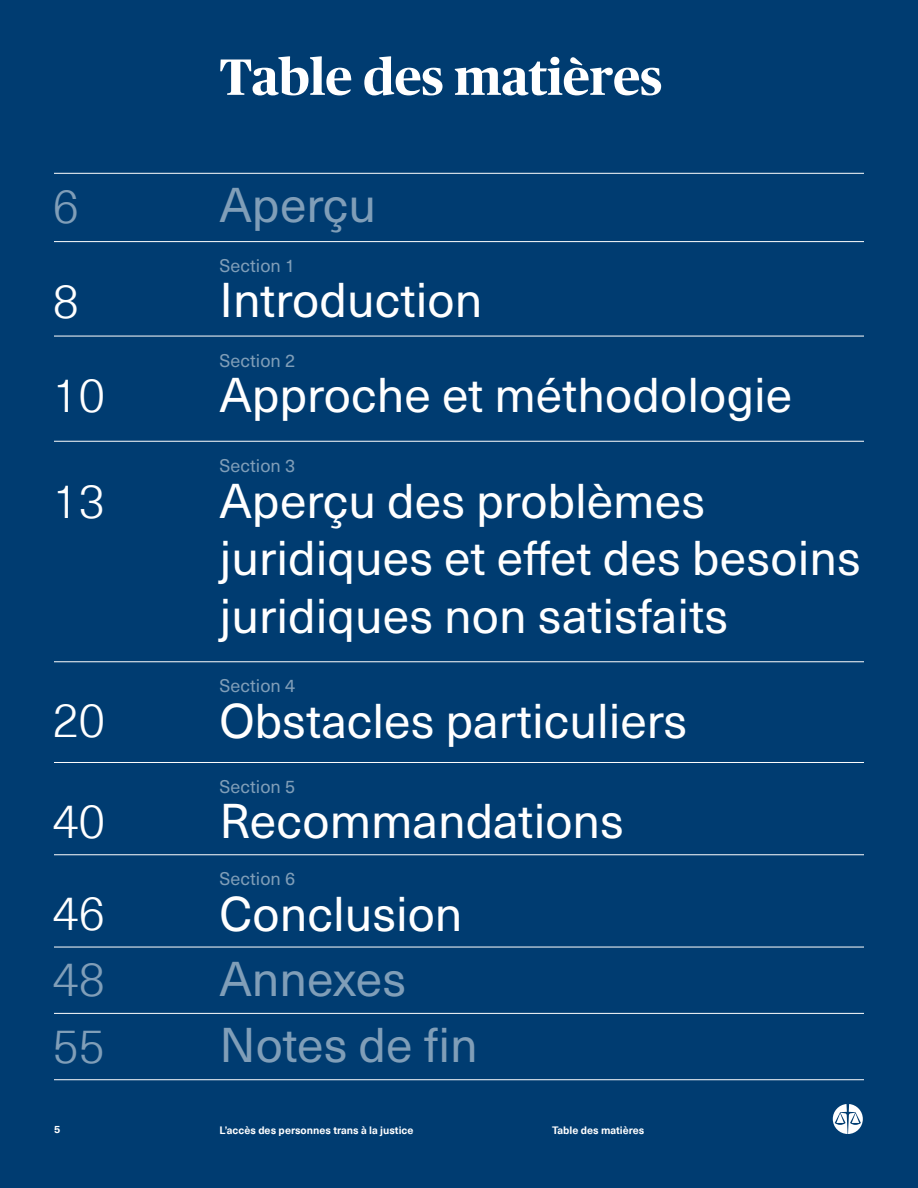
<style>
.page{position:relative;width:918px;height:1188px;background:#003c71}
.page>*{position:absolute;margin:0;border:0;box-sizing:border-box;transform-origin:0 0}
.t1{font:700 51px "Publico Headline";color:#fff}
.t2{font:48px/57.6px "Neue Haas Unica Pro";color:#fff}
.t3{font:48px "Neue Haas Unica Pro";color:#809eb8}
.t4{font:300 48px "Neue Haas Unica Pro";color:#fff}
.t5{font:300 48px "Neue Haas Unica Pro";color:#809eb8}
.t6{font:18px "Neue Haas Unica Pro";color:#809eb8}
.t7{font:700 10.5px "Neue Haas Unica Pro";color:#fff}
</style>
<div class="page">
<hr style="left:54px;top:173px;width:810px;height:1px;background:#fff">
<hr style="left:54px;top:241px;width:810px;height:1px;background:#fff">
<hr style="left:54px;top:1013px;width:810px;height:1px;background:#fff">
<hr style="left:54px;top:1079px;width:810px;height:1px;background:#fff">
<hr style="left:54px;top:336px;width:810px;height:1px;background:#fff">
<hr style="left:54px;top:762px;width:810px;height:1px;background:#fff">
<hr style="left:54px;top:855px;width:810px;height:1px;background:#fff">
<hr style="left:54px;top:947px;width:810px;height:1px;background:#fff">
<hr style="left:54px;top:441px;width:810px;height:1px;background:#fff">
<hr style="left:54px;top:662px;width:810px;height:1px;background:#fff">
<svg style="left:833px;top:1104px;width:30px;height:30px"></svg>
<p class="t5" style="left:53px;top:178px;width:28px">6</p>
<p class="t4" style="left:53px;top:272px;width:28px">8</p>
<p class="t4" style="left:53px;top:367px;width:54px">10</p>
<p class="t4" style="left:53px;top:472px;width:54px">13</p>
<p class="t4" style="left:53px;top:692px;width:54px">20</p>
<p class="t4" style="left:53px;top:792px;width:54px">40</p>
<p class="t4" style="left:53px;top:885px;width:54px">46</p>
<p class="t5" style="left:53px;top:951px;width:54px">48</p>
<p class="t5" style="left:53px;top:1017px;width:54px">55</p>
<p class="t1" style="left:220px;top:40px;width:444px">Table des matières</p>
<p class="t3" style="left:220px;top:177px;width:158px">Aperçu</p>
<p class="t6" style="left:220px;top:255px;width:77px">Section 1</p>
<p class="t2" style="left:220px;top:272px;width:264px">Introduction</p>
<p class="t6" style="left:220px;top:350px;width:77px">Section 2</p>
<p class="t2" style="left:220px;top:367px;width:574px">Approche et méthodologie</p>
<p class="t6" style="left:220px;top:455px;width:77px">Section 3</p>
<p class="t2" style="left:220px;top:472px;width:643px">Aperçu des problèmes juridiques et effet des besoins juridiques non satisfaits</p>
<p class="t6" style="left:220px;top:675px;width:77px">Section 4</p>
<p class="t2" style="left:220px;top:693px;width:469px">Obstacles particuliers</p>
<p class="t6" style="left:220px;top:776px;width:77px">Section 5</p>
<p class="t2" style="left:220px;top:793px;width:406px">Recommandations</p>
<p class="t6" style="left:220px;top:868px;width:77px">Section 6</p>
<p class="t2" style="left:220px;top:886px;width:245px">Conclusion</p>
<p class="t3" style="left:220px;top:950px;width:188px">Annexes</p>
<p class="t3" style="left:220px;top:1016px;width:260px">Notes de fin</p>
<p class="t7" style="left:54px;top:1123px;width:8px">5</p>
<p class="t7" style="left:220px;top:1123px;width:195px">L’accès des personnes trans à la justice</p>
<p class="t7" style="left:552px;top:1123px;width:94px">Table des matières</p>
</div>
